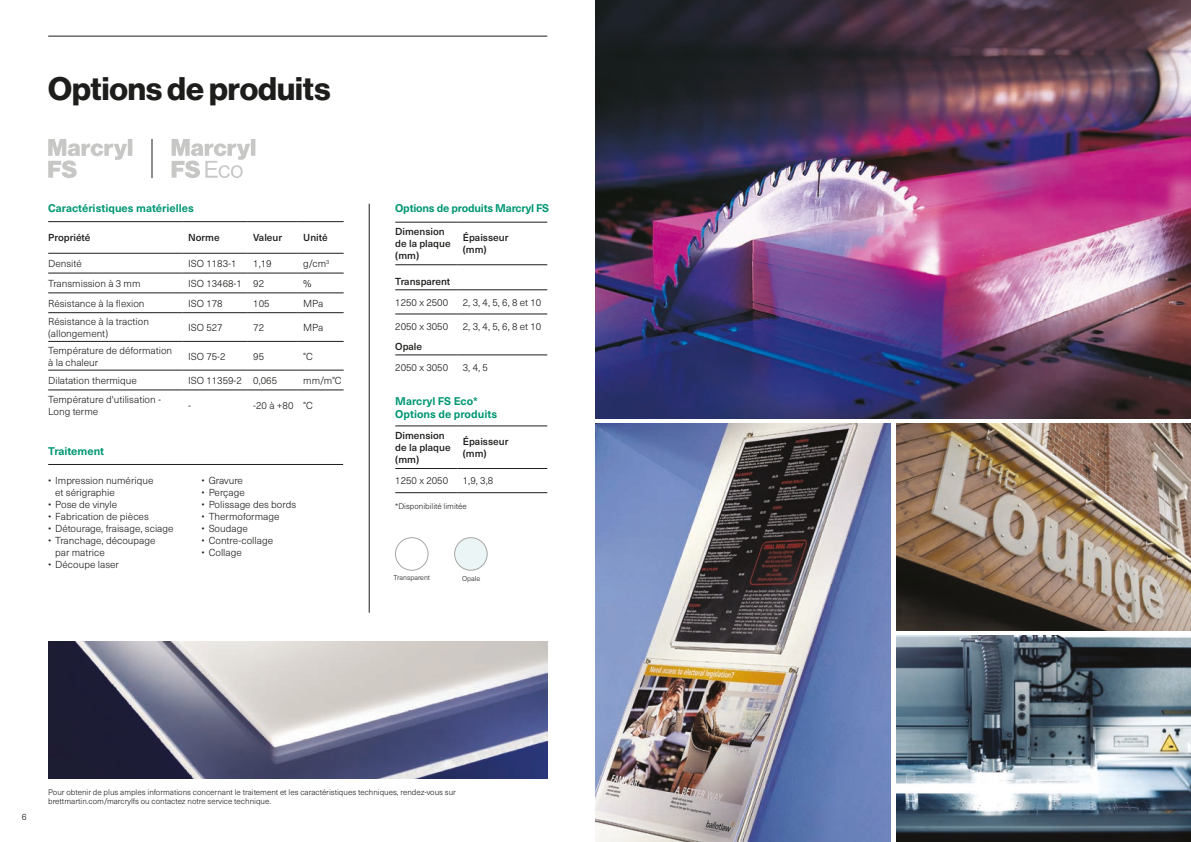
<style>
.page{position:relative;width:1191px;height:842px;background:#fff}
.page>*{position:absolute;margin:0;border:0;box-sizing:border-box;transform-origin:0 0}
.t1{font:32px "N Haas Grotesk DS Pro 75 Bd";color:#1d1d1b}
.t2{font:700 11px/13.2px "Neue Haas Unica W1 G";color:#009773}
.t3{font:700 11px "Neue Haas Unica W1 G";letter-spacing:-.02em;color:#009773}
.t4{font:300 10px/12px "Neue Haas Unica W1 G";color:#1d1d1b}
.t5{font:500 10px/12px "Neue Haas Unica W1 G";color:#1d1d1b}
.t6{font:300 9px "Neue Haas Unica W1 G";color:#1d1d1b}
.t7{font:300 8px/9.6px "Neue Haas Unica W1 G";color:#1d1d1b}
.t8{font:300 7px "Neue Haas Unica W1 G";color:#1d1d1b}
</style>
<div class="page">
<img style="left:896px;top:424px;width:295px;height:206px">
<img style="left:896px;top:636px;width:295px;height:206px">
<hr style="left:48px;top:36px;width:499px;height:1px;background:#1d1d1b">
<img style="left:595px;top:0;width:596px;height:418px">
<img style="left:595px;top:424px;width:295px;height:418px">
<hr style="left:48px;top:464px;width:295px;height:1px;background:#1d1d1b">
<hr style="left:48px;top:221px;width:135px;height:1px;background:#1d1d1b">
<hr style="left:183px;top:221px;width:65px;height:1px;background:#1d1d1b">
<hr style="left:248px;top:221px;width:50px;height:1px;background:#1d1d1b">
<hr style="left:298px;top:221px;width:46px;height:1px;background:#1d1d1b">
<hr style="left:48px;top:253px;width:135px;height:1px;background:#1d1d1b">
<hr style="left:183px;top:253px;width:65px;height:1px;background:#1d1d1b">
<hr style="left:248px;top:253px;width:50px;height:1px;background:#1d1d1b">
<hr style="left:298px;top:253px;width:46px;height:1px;background:#1d1d1b">
<hr style="left:48px;top:273px;width:135px;height:1px;background:#1d1d1b">
<hr style="left:183px;top:273px;width:65px;height:1px;background:#1d1d1b">
<hr style="left:248px;top:273px;width:50px;height:1px;background:#1d1d1b">
<hr style="left:298px;top:273px;width:46px;height:1px;background:#1d1d1b">
<hr style="left:48px;top:293px;width:135px;height:1px;background:#1d1d1b">
<hr style="left:183px;top:293px;width:65px;height:1px;background:#1d1d1b">
<hr style="left:248px;top:293px;width:50px;height:1px;background:#1d1d1b">
<hr style="left:298px;top:293px;width:46px;height:1px;background:#1d1d1b">
<hr style="left:48px;top:312px;width:135px;height:1px;background:#1d1d1b">
<hr style="left:183px;top:312px;width:65px;height:1px;background:#1d1d1b">
<hr style="left:248px;top:312px;width:50px;height:1px;background:#1d1d1b">
<hr style="left:298px;top:312px;width:46px;height:1px;background:#1d1d1b">
<hr style="left:48px;top:341px;width:135px;height:1px;background:#1d1d1b">
<hr style="left:183px;top:341px;width:65px;height:1px;background:#1d1d1b">
<hr style="left:248px;top:341px;width:50px;height:1px;background:#1d1d1b">
<hr style="left:298px;top:341px;width:46px;height:1px;background:#1d1d1b">
<hr style="left:48px;top:370px;width:135px;height:1px;background:#1d1d1b">
<hr style="left:183px;top:370px;width:65px;height:1px;background:#1d1d1b">
<hr style="left:248px;top:370px;width:50px;height:1px;background:#1d1d1b">
<hr style="left:298px;top:370px;width:46px;height:1px;background:#1d1d1b">
<hr style="left:48px;top:390px;width:135px;height:1px;background:#1d1d1b">
<hr style="left:183px;top:390px;width:65px;height:1px;background:#1d1d1b">
<hr style="left:248px;top:390px;width:50px;height:1px;background:#1d1d1b">
<hr style="left:298px;top:390px;width:46px;height:1px;background:#1d1d1b">
<hr style="left:369px;top:204px;width:1px;height:409px;background:#1d1d1b">
<hr style="left:395px;top:222px;width:62px;height:1px;background:#1d1d1b">
<hr style="left:457px;top:222px;width:90px;height:1px;background:#1d1d1b">
<hr style="left:395px;top:264px;width:62px;height:1px;background:#1d1d1b">
<hr style="left:457px;top:264px;width:90px;height:1px;background:#1d1d1b">
<hr style="left:395px;top:314px;width:62px;height:1px;background:#1d1d1b">
<hr style="left:457px;top:314px;width:90px;height:1px;background:#1d1d1b">
<hr style="left:395px;top:355px;width:62px;height:1px;background:#1d1d1b">
<hr style="left:457px;top:355px;width:90px;height:1px;background:#1d1d1b">
<hr style="left:395px;top:290px;width:62px;height:1px;background:#1d1d1b">
<hr style="left:457px;top:290px;width:90px;height:1px;background:#1d1d1b">
<hr style="left:152px;top:139px;width:1px;height:39px;background:#1d1d1b">
<svg style="left:48px;top:139px;width:84px;height:39px"></svg>
<svg style="left:172px;top:139px;width:83px;height:39px"></svg>
<div style="left:395px;top:537px;width:33px;height:33px;border:1px solid #a6a6a5;border-radius:50%"></div>
<hr style="left:395px;top:426px;width:62px;height:1px;background:#1d1d1b">
<hr style="left:457px;top:426px;width:90px;height:1px;background:#1d1d1b">
<hr style="left:395px;top:468px;width:62px;height:1px;background:#1d1d1b">
<hr style="left:457px;top:468px;width:90px;height:1px;background:#1d1d1b">
<hr style="left:395px;top:492px;width:62px;height:1px;background:#1d1d1b">
<hr style="left:457px;top:492px;width:90px;height:1px;background:#1d1d1b">
<div style="left:454px;top:538px;width:33px;height:32px;background:#ebf5f5;border-radius:50%"></div>
<div style="left:454px;top:537px;width:33px;height:33px;border:1px solid #a6a6a5;border-radius:50%"></div>
<img style="left:48px;top:641px;width:499px;height:137px">
<h1 class="t1" style="left:48px;top:70px;width:284px">Options de produits</h1>
<p class="t2" style="left:48px;top:201px;width:147px">Caractéristiques matérielles</p>
<p class="t5" style="left:48px;top:231px;width:44px">Propriété</p>
<p class="t5" style="left:188px;top:231px;width:33px">Norme</p>
<p class="t5" style="left:253px;top:231px;width:30px">Valeur</p>
<p class="t5" style="left:303px;top:231px;width:26px">Unité</p>
<p class="t4" style="left:48px;top:257px;width:35px">Densité</p>
<p class="t4" style="left:188px;top:257px;width:50px">ISO 1183-1</p>
<p class="t4" style="left:253px;top:257px;width:20px">1,19</p>
<p class="t4" style="left:303px;top:257px;width:28px">g/cm<sup>3</sup></p>
<p class="t4" style="left:48px;top:277px;width:94px">Transmission à 3 mm</p>
<p class="t4" style="left:188px;top:277px;width:78px">ISO 13468-1 92</p>
<p class="t4" style="left:303px;top:277px;width:10px">%</p>
<p class="t4" style="left:48px;top:297px;width:98px">Résistance à la flexion</p>
<p class="t4" style="left:188px;top:297px;width:36px">ISO 178</p>
<p class="t4" style="left:253px;top:297px;width:18px">105</p>
<p class="t4" style="left:303px;top:297px;width:22px">MPa</p>
<p class="t4" style="left:48px;top:315px;width:102px">Résistance à la traction (allongement)</p>
<p class="t4" style="left:188px;top:321px;width:36px">ISO 527</p>
<p class="t4" style="left:253px;top:321px;width:12px">72</p>
<p class="t4" style="left:303px;top:321px;width:22px">MPa</p>
<p class="t4" style="left:48px;top:344px;width:125px">Température de déformation à la chaleur</p>
<p class="t4" style="left:188px;top:350px;width:39px">ISO 75-2</p>
<p class="t4" style="left:253px;top:350px;width:12px">95</p>
<p class="t4" style="left:303px;top:350px;width:11px">°C</p>
<p class="t4" style="left:48px;top:374px;width:90px">Dilatation thermique</p>
<p class="t4" style="left:188px;top:374px;width:91px">ISO 11359-2 0,065</p>
<p class="t4" style="left:303px;top:374px;width:40px">mm/m°C</p>
<p class="t4" style="left:48px;top:393px;width:114px">Température d'utilisation -<br>Long terme</p>
<p class="t4" style="left:188px;top:399px;width:4px">-</p>
<p class="t4" style="left:253px;top:399px;width:61px">-20 à +80 °C</p>
<p class="t2" style="left:48px;top:444px;width:58px">Traitement</p>
<p class="t4" style="left:55px;top:474px;width:100px;text-indent:-7px">• Impression numérique et sérigraphie</p>
<p class="t4" style="left:48px;top:498px;width:70px">• Pose de vinyle</p>
<p class="t4" style="left:48px;top:510px;width:102px">• Fabrication de pièces</p>
<p class="t4" style="left:48px;top:522px;width:127px">• Détourage, fraisage, sciage</p>
<p class="t4" style="left:55px;top:534px;width:102px;text-indent:-7px">• Tranchage, découpage par matrice</p>
<p class="t4" style="left:48px;top:558px;width:72px">• Découpe laser</p>
<p class="t4" style="left:202px;top:474px;width:43px">• Gravure</p>
<p class="t4" style="left:202px;top:486px;width:45px">• Perçage</p>
<p class="t4" style="left:202px;top:498px;width:96px">• Polissage des bords</p>
<p class="t4" style="left:202px;top:510px;width:79px">• Thermoformage</p>
<p class="t4" style="left:202px;top:522px;width:48px">• Soudage</p>
<p class="t4" style="left:202px;top:534px;width:73px">• Contre-collage</p>
<p class="t4" style="left:202px;top:546px;width:42px">• Collage</p>
<p class="t3" style="left:395px;top:200px;width:155px">Options de produits Marcryl FS</p>
<p class="t5" style="left:395px;top:225px;width:57px">Dimension de la plaque (mm)</p>
<p class="t5" style="left:463px;top:231px;width:47px">Épaisseur (mm)</p>
<p class="t5" style="left:395px;top:275px;width:57px">Transparent</p>
<p class="t4" style="left:395px;top:296px;width:54px">1250 x 2500</p>
<p class="t4" style="left:463px;top:296px;width:80px">2, 3, 4, 5, 6, 8 et 10</p>
<p class="t4" style="left:395px;top:320px;width:54px">2050 x 3050</p>
<p class="t4" style="left:463px;top:320px;width:80px">2, 3, 4, 5, 6, 8 et 10</p>
<p class="t5" style="left:395px;top:340px;width:28px">Opale</p>
<p class="t4" style="left:395px;top:361px;width:54px">2050 x 3050</p>
<p class="t4" style="left:463px;top:361px;width:27px">3, 4, 5</p>
<p class="t2" style="left:395px;top:394px;width:103px">Marcryl FS Eco*<br>Options de produits</p>
<p class="t5" style="left:395px;top:429px;width:57px">Dimension de la plaque (mm)</p>
<p class="t5" style="left:463px;top:435px;width:47px">Épaisseur (mm)</p>
<p class="t4" style="left:395px;top:474px;width:54px">1250 x 2050</p>
<p class="t4" style="left:463px;top:474px;width:32px">1,9, 3,8</p>
<p class="t7" style="left:395px;top:501px;width:73px">*Disponibilité limitée</p>
<p class="t8" style="left:393px;top:573px;width:38px">Transparent</p>
<p class="t8" style="left:462px;top:573px;width:20px">Opale</p>
<p class="t6" style="left:22px;top:810px;width:6px">6</p>
<p class="t7" style="left:48px;top:786px;width:409px">Pour obtenir de plus amples informations concernant le traitement et les caractéristiques techniques, rendez-vous sur brettmartin.com/marcrylfs ou contactez notre service technique.</p>
</div>
